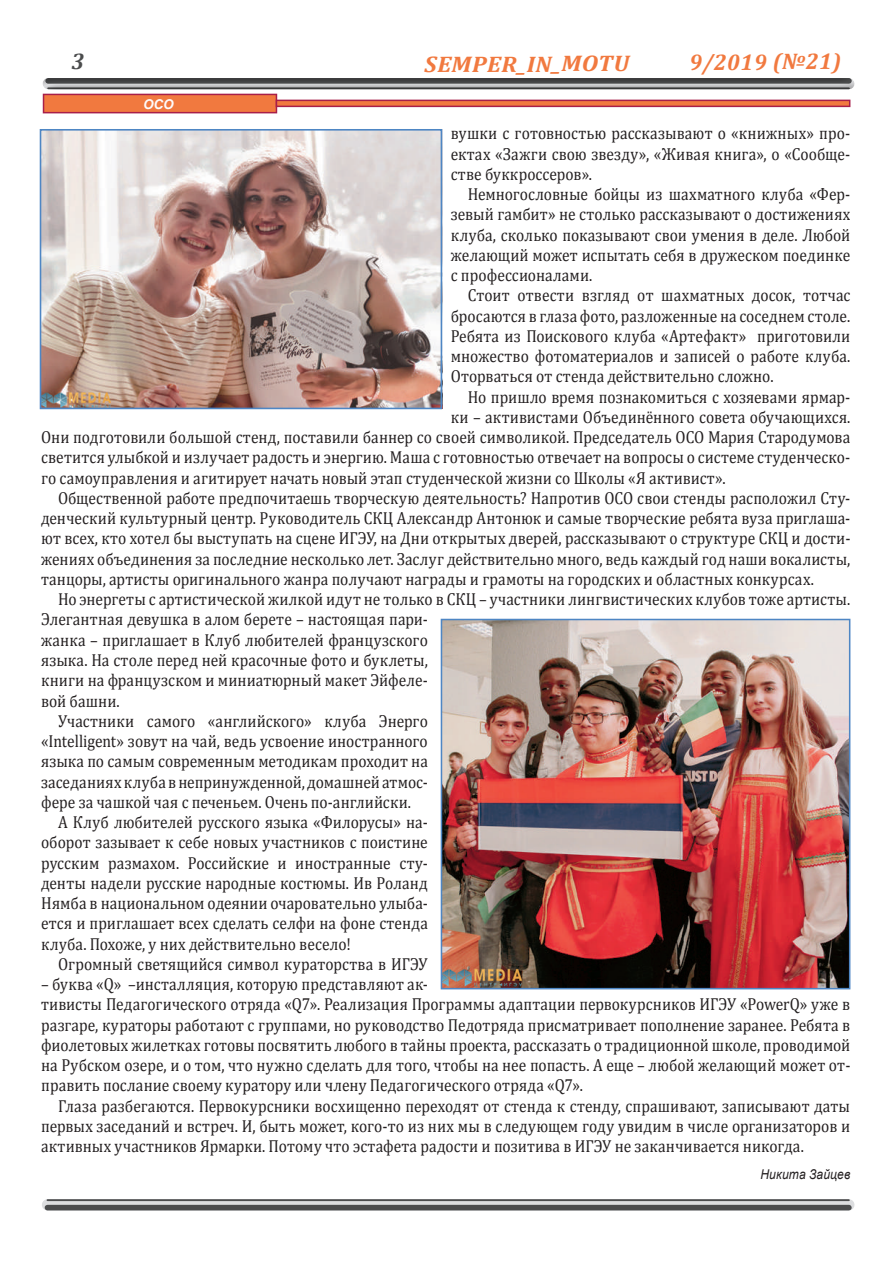
<style>
.page{position:relative;width:893px;height:1263px;background:#fff}
.page>*{position:absolute;margin:0;border:0;box-sizing:border-box;transform-origin:0 0}
.t1{font:italic 700 22.5px "Cambria";color:#f1793f;scale:1.09 1}
.t2{font:italic 700 22.5px "Cambria";color:#f1793f}
.t3{font:17.4px/20.2px "Cambria";letter-spacing:.005em;color:#231f20;text-align:justify;scale:.89 1}
.t4{font:italic 13.5px "Arial";letter-spacing:.015em;color:#231f20;scale:.89 1}
.t5{font:italic 700 13.5px "Arial";color:#fefbfc}
</style>
<div class="page">
<svg style="left:47px;top:1201px;width:802px;height:4px;background:#d2d3d5"></svg>
<hr style="left:47px;top:1199px;width:802px;height:2px;background:#4b4c4d">
<div style="left:47px;top:1205px;width:802px;height:5px;background:#4b4c4d"></div>
<div style="left:0;top:33px;width:893px;height:102px;background:#231f20;opacity:.5"></div>
<div style="left:43px;top:94px;width:234px;height:19px;background:#f1793f;border:2px solid #a81f4a"></div>
<svg style="left:276px;top:100px;width:574px;height:7px;background:#d65842"></svg>
<img style="left:43px;top:132px;width:396px;height:274px">
<div style="left:40px;top:129px;width:402px;height:280px;border:2px solid #4e86c4"></div>
<img style="left:444px;top:622px;width:403px;height:364px">
<div style="left:441px;top:619px;width:409px;height:370px;border:2px solid #4e86c4"></div>
<svg style="left:72px;top:54px;width:12px;height:15px"></svg>
<p class="t5" style="left:143px;top:95px;width:32px">ОСО</p>
<p class="t1" style="left:424px;top:50px;width:189px;rotate:-1deg">SEMPER_IN_MOTU</p>
<p class="t2" style="left:689px;top:47px;width:154px;rotate:-1deg">9/2019 (№21)</p>
<p class="t3" style="left:451px;top:123px;width:451px">вушки с готовностью рассказывают о «книжных» про&shy;ектах «Зажги свою звезду», «Живая книга», о «Сообще&shy;стве буккроссеров».</p>
<p class="t3" style="left:451px;top:184px;width:451px;text-indent:17px">Немногословные бойцы из шахматного клуба «Фер&shy;зевый гамбит» не столько рассказывают о достижениях клуба, сколько показывают свои умения в деле. Любой желающий может испытать себя в дружеском поединке с профессионалами.</p>
<p class="t3" style="left:451px;top:285px;width:451px;text-indent:17px">Стоит отвести взгляд от шахматных досок, тотчас бросаются в глаза фото, разложенные на соседнем столе.<br>Ребята из Поискового клуба «Артефакт» приготовили множество фотоматериалов и записей о работе клуба.<br>Оторваться от стенда действительно сложно.</p>
<p class="t3" style="left:468px;top:386px;width:431px">Но пришло время познакомиться с хозяевами ярмар-</p>
<p class="t3" style="left:451px;top:407px;width:451px">ки – активистами Объединённого совета обучающихся.</p>
<p class="t3" style="left:41px;top:427px;width:911px">Они подготовили большой стенд, поставили баннер со своей символикой. Председатель ОСО Мария Стародумова</p>
<p class="t3" style="left:41px;top:447px;width:911px">светится улыбкой и излучает радость и энергию. Маша с готовностью отвечает на вопросы о системе студенческо-</p>
<p class="t3" style="left:41px;top:468px;width:771px">го самоуправления и агитирует начать новый этап студенческой жизни со Школы «Я активист».</p>
<p class="t3" style="left:58px;top:488px;width:892px">Общественной работе предпочитаешь творческую деятельность? Напротив ОСО свои стенды расположил Сту-</p>
<p class="t3" style="left:41px;top:508px;width:911px">денческий культурный центр. Руководитель СКЦ Александр Антонюк и самые творческие ребята вуза приглаша-</p>
<p class="t3" style="left:41px;top:528px;width:911px">ют всех, кто хотел бы выступать на сцене ИГЭУ, на Дни открытых дверей, рассказывают о структуре СКЦ и дости-</p>
<p class="t3" style="left:41px;top:549px;width:911px">жениях объединения за последние несколько лет. Заслуг действительно много, ведь каждый год наши вокалисты,</p>
<p class="t3" style="left:41px;top:569px;width:870px">танцоры, артисты оригинального жанра получают награды и грамоты на городских и областных конкурсах.</p>
<p class="t3" style="left:58px;top:589px;width:892px">Но энергеты с артистической жилкой идут не только в СКЦ – участники лингвистических клубов тоже артисты.</p>
<p class="t3" style="left:41px;top:609px;width:436px">Элегантная девушка в алом берете – настоящая пари-</p>
<p class="t3" style="left:41px;top:630px;width:436px">жанка – приглашает в Клуб любителей французского</p>
<p class="t3" style="left:41px;top:650px;width:436px">языка. На столе перед ней красочные фото и буклеты,</p>
<p class="t3" style="left:41px;top:670px;width:436px">книги на французском и миниатюрный макет Эйфеле-</p>
<p class="t3" style="left:41px;top:690px;width:90px">вой башни.</p>
<p class="t3" style="left:58px;top:711px;width:417px">Участники самого «английского» клуба Энерго</p>
<p class="t3" style="left:41px;top:731px;width:436px">«Intelligent» зовут на чай, ведь усвоение иностранного</p>
<p class="t3" style="left:41px;top:751px;width:436px">языка по самым современным методикам проходит на</p>
<p class="t3" style="left:41px;top:771px;width:436px">заседаниях клуба в непринужденной, домашней атмос-</p>
<p class="t3" style="left:41px;top:792px;width:417px">фере за чашкой чая с печеньем. Очень по-английски.</p>
<p class="t3" style="left:58px;top:812px;width:417px">А Клуб любителей русского языка «Филорусы» на-</p>
<p class="t3" style="left:41px;top:832px;width:436px">оборот зазывает к себе новых участников с поистине</p>
<p class="t3" style="left:41px;top:852px;width:436px">русским размахом. Российские и иностранные сту-</p>
<p class="t3" style="left:41px;top:873px;width:436px">денты надели русские народные костюмы. Ив Роланд</p>
<p class="t3" style="left:41px;top:893px;width:436px">Нямба в национальном одеянии очаровательно улыба-</p>
<p class="t3" style="left:41px;top:913px;width:436px">ется и приглашает всех сделать селфи на фоне стенда</p>
<p class="t3" style="left:41px;top:933px;width:349px">клуба. Похоже, у них действительно весело!</p>
<p class="t3" style="left:58px;top:954px;width:417px">Огромный светящийся символ кураторства в ИГЭУ</p>
<p class="t3" style="left:41px;top:974px;width:911px;text-align:left">– буква «Q» –инсталляция, которую представляют ак-<br>тивисты Педагогического отряда «Q7». Реализация Программы адаптации первокурсников ИГЭУ «PowerQ» уже в разгаре, кураторы работают с группами, но руководство Педотряда присматривает пополнение заранее. Ребята в фиолетовых жилетках готовы посвятить любого в тайны проекта, рассказать о традиционной школе, проводимой на Рубском озере, и о том, что нужно сделать для того, чтобы на нее попасть. А еще – любой желающий может от&shy;править послание своему куратору или члену Педагогического отряда «Q7».</p>
<p class="t3" style="left:41px;top:1095px;width:911px;text-indent:17px">Глаза разбегаются. Первокурсники восхищенно переходят от стенда к стенду, спрашивают, записывают даты первых заседаний и встреч. И, быть может, кого-то из них мы в следующем году увидим в числе организаторов и активных участников Ярмарки. Потому что эстафета радости и позитива в ИГЭУ не заканчивается никогда.</p>
<p class="t4" style="left:760px;top:1165px;width:103px">Никита Зайцев</p>
</div>
